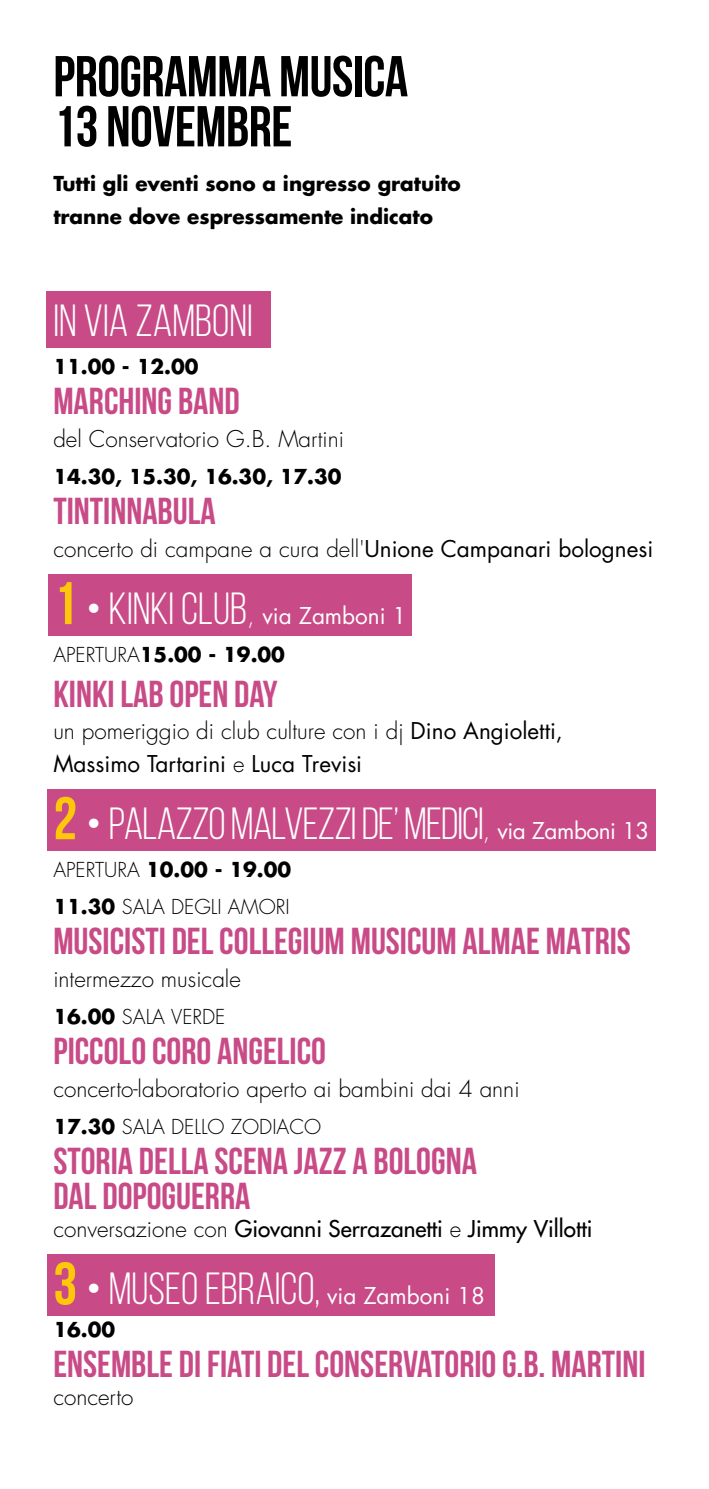
<style>
.page{position:relative;width:709px;height:1489px;background:#fff}
.page>*{position:absolute;margin:0;border:0;box-sizing:border-box;transform-origin:0 0}
.t1{font:700 57.5px/50px "Bebas Neue";letter-spacing:-.01em;color:#000}
.t2{font:45px "Bebas Neue";letter-spacing:-.01em;color:#fff}
.t3{font:700 37.5px/35px "Bebas Neue";color:#c84a87}
.t4{font:300 22.5px "Futura Std";color:#000}
.t5{font:22.5px/32.5px "Futura Std";color:#000}
.t6{font:500 22.5px "Futura Std";color:#000}
.t7{font:22.5px "Futura Std";color:#fff}
.t8{font:700 20px/32.5px "Futura Std";color:#000}
.t9{font:300 20px/37.5px "Futura Std";color:#000}
.s1{font-weight:400}
.s2{font-family:"Bebas Neue";font-weight:700;font-size:60px;color:#ffc709}
.s3{font-family:"Bebas Neue";font-size:45px}
.s4{font-weight:300;font-size:25px}
.s5{font-weight:300}
.s6{font-weight:700;font-size:60px;color:#ffc709}
.s7{font-style:inherit}
.s8{font-family:"Futura Std";font-weight:300;font-size:25px}
.s9{font-family:"Futura Std";font-size:22.5px}
.s10{font-weight:700}
</style>
<div class="page">
<div style="left:46px;top:291px;width:225px;height:56px;background:#c84a87"></div>
<div style="left:48px;top:574px;width:364px;height:61px;background:#c84a87"></div>
<div style="left:48px;top:789px;width:608px;height:61px;background:#c84a87"></div>
<div style="left:48px;top:1253px;width:446px;height:62px;background:#c84a87"></div>
<h1 class="t1" style="left:53px;top:51px;width:356px">PROGRAMMA MUSICA<br>13 NOVEMBRE</h1>
<p class="t8" style="left:53px;top:167px;width:409px">Tutti gli eventi sono a ingresso gratuito tranne dove espressamente indicato</p>
<p class="t2" style="left:53px;top:297px;width:201px">IN VIA ZAMBONI</p>
<p class="t8" style="left:53px;top:350px;width:147px">11.00 - 12.00</p>
<p class="t3" style="left:53px;top:383px;width:188px">MARCHING BAND</p>
<p class="t4" style="left:53px;top:424px;width:292px">del Conservatorio G.B. Martini</p>
<p class="t8" style="left:53px;top:460px;width:290px">14.30, 15.30, 16.30, 17.30</p>
<p class="t3" style="left:53px;top:493px;width:164px">TINTINNABULA</p>
<p class="t4" style="left:53px;top:534px;width:601px">concerto di campane a cura dell'<span class="s1">Unione Campanari bolognesi</span></p>
<p class="t7" style="left:53px;top:601px;width:354px"><span class="s2">1</span> <span class="s3">•</span> <span class="s3">KINKI CLUB</span><span class="s4">,</span> via Zamboni 1</p>
<p class="t8" style="left:53px;top:637px;width:233px"><span class="s5">APERTURA</span>15.00 - 19.00</p>
<p class="t3" style="left:53px;top:675px;width:226px">KINKI LAB OPEN DAY</p>
<p class="t5" style="left:53px;top:715px;width:511px"><span class="s5">un pomeriggio di club culture con i dj</span> Dino Angioletti,<br>Massimo Tartarini <span class="s5">e</span> Luca Trevisi</p>
<p class="t2" style="left:53px;top:799px;width:597px"><span class="s6">2</span> <span class="s7">•</span> PALAZZO MALVEZZI DE’ MEDICI<span class="s8">,</span> <span class="s9">via Zamboni 13</span></p>
<p class="t9" style="left:53px;top:851px;width:239px">APERTURA <span class="s10">10.00 - 19.00<br>11.30</span> SALA DEGLI AMORI</p>
<p class="t3" style="left:53px;top:923px;width:579px">MUSICISTI DEL COLLEGIUM MUSICUM ALMAE MATRIS</p>
<p class="t4" style="left:53px;top:964px;width:189px">intermezzo musicale</p>
<p class="t9" style="left:53px;top:998px;width:174px"><span class="s10">16.00</span> SALA VERDE</p>
<p class="t3" style="left:53px;top:1033px;width:274px">PICCOLO CORO ANGELICO</p>
<p class="t4" style="left:53px;top:1074px;width:468px">concerto-laboratorio aperto ai bambini dai 4 anni</p>
<p class="t9" style="left:53px;top:1108px;width:269px"><span class="s10">17.30</span> SALA DELLO ZODIACO</p>
<p class="t3" style="left:53px;top:1143px;width:425px">STORIA DELLA SCENA JAZZ A BOLOGNA<br>DAL DOPOGUERRA</p>
<p class="t6" style="left:53px;top:1214px;width:540px"><span class="s5">conversazione con</span> Giovanni Serrazanetti <span class="s5">e</span> Jimmy Villotti</p>
<p class="t2" style="left:53px;top:1264px;width:433px"><span class="s6">3</span> <span class="s7">•</span> MUSEO EBRAICO, <span class="s9">via Zamboni 18</span></p>
<p class="t8" style="left:53px;top:1312px;width:63px">16.00</p>
<p class="t3" style="left:53px;top:1345px;width:593px">ENSEMBLE DI FIATI DEL CONSERVATORIO G.B. MARTINI</p>
<p class="t4" style="left:53px;top:1382px;width:81px">concerto</p>
</div>
